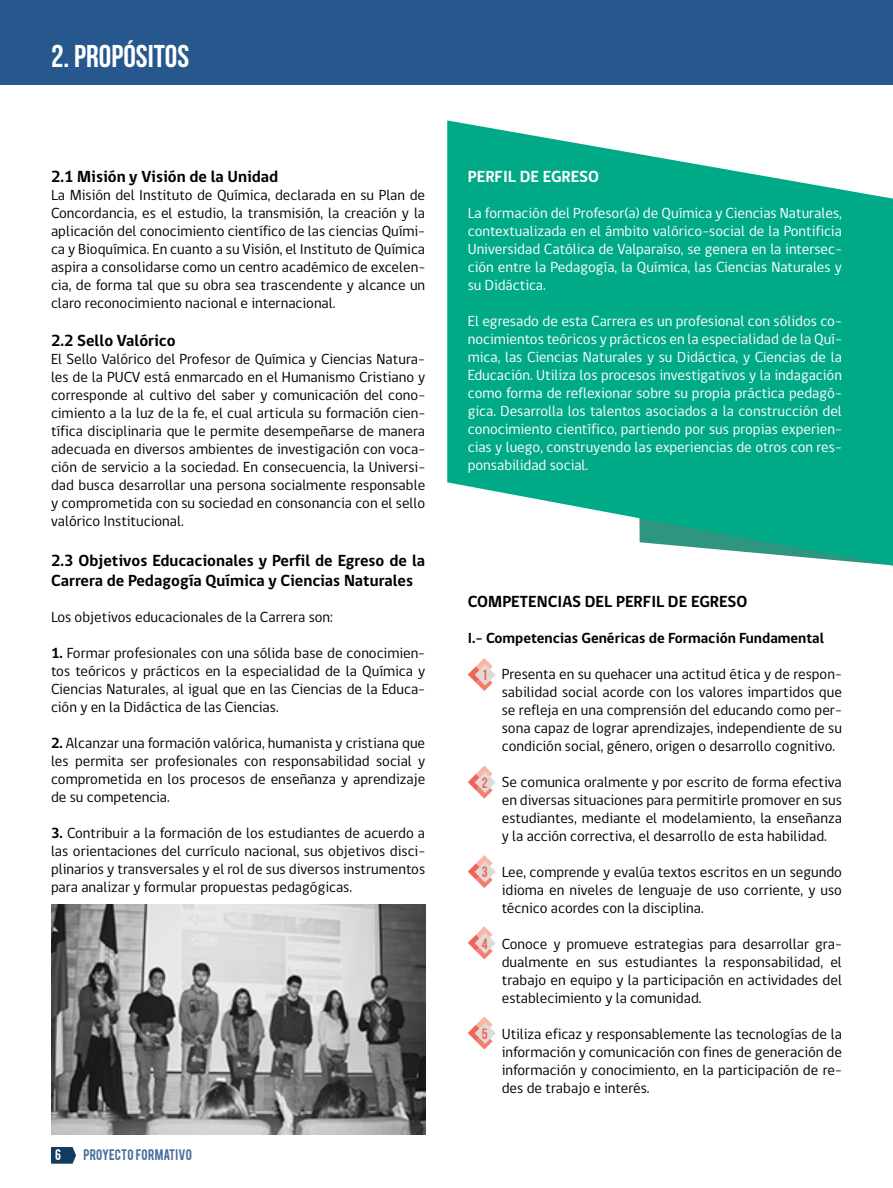
<style>
.page{position:relative;width:893px;height:1188px;background:#fff}
.page>*{position:absolute;margin:0;border:0;box-sizing:border-box;transform-origin:0 0}
.t1{font:700 31.5px "Bebas Neue";color:#fff}
.t2{font:700 16.5px/19.8px "gob CL";color:#000}
.t3{font:700 16.5px "gob CL";color:#fff}
.t4{font:15px/18px "gob CL";color:#000;text-align:justify}
.t5{font:15px/18px "gob CL";color:#fff;text-align:justify}
.t6{font:700 15px "gob CL";color:#000}
.t7{font:700 15px "Bebas Neue";color:#f16459}
.t8{font:12px "Bebas";color:#496e9d}
.t9{font:12px "Bebas";color:#fff}
.s1{font-weight:700}
</style>
<div class="page">
<svg style="left:51px;top:1147px;width:25px;height:17px"></svg>
<div style="left:0;top:0;width:893px;height:85px;background:#26588d"></div>
<svg style="left:447px;top:120px;width:446px;height:446px;fill:#00aa87"></svg>
<img style="left:51px;top:904px;width:374px;height:231px">
<svg style="left:468px;top:658px;width:28px;height:33px"></svg>
<svg style="left:468px;top:766px;width:28px;height:33px"></svg>
<svg style="left:468px;top:855px;width:28px;height:33px"></svg>
<svg style="left:468px;top:926px;width:28px;height:33px"></svg>
<svg style="left:468px;top:1016px;width:28px;height:34px"></svg>
<h1 class="t1" style="left:51px;top:38px;width:140px">2. PROPÓSITOS</h1>
<p class="t2" style="left:51px;top:167px;width:229px">2.1 Misión y Visión de la Unidad</p>
<p class="t4" style="left:51px;top:187px;width:376px">La Misión del Instituto de Química, declarada en su Plan de Concordancia, es el estudio, la transmisión, la creación y la aplicación del conocimiento científico de las ciencias Quími&shy;ca y Bioquímica. En cuanto a su Visión, el Instituto de Química aspira a consolidarse como un centro académico de excelen&shy;cia, de forma tal que su obra sea trascendente y alcance un claro reconocimiento nacional e internacional.</p>
<p class="t2" style="left:51px;top:331px;width:126px">2.2 Sello Valórico</p>
<p class="t4" style="left:51px;top:351px;width:376px">El Sello Valórico del Profesor de Química y Ciencias Natura&shy;les de la PUCV está enmarcado en el Humanismo Cristiano y corresponde al cultivo del saber y comunicación del cono&shy;cimiento a la luz de la fe, el cual articula su formación cien&shy;tífica disciplinaria que le permite desempeñarse de manera adecuada en diversos ambientes de investigación con voca&shy;ción de servicio a la sociedad. En consecuencia, la Universi&shy;dad busca desarrollar una persona socialmente responsable y comprometida con su sociedad en consonancia con el sello valórico Institucional.</p>
<p class="t2" style="left:51px;top:551px;width:376px">2.3 Objetivos Educacionales y Perfil de Egreso de la<br>Carrera de Pedagogía Química y Ciencias Naturales</p>
<p class="t4" style="left:51px;top:608px;width:283px">Los objetivos educacionales de la Carrera son:</p>
<p class="t4" style="left:51px;top:644px;width:376px"><span class="s1">1.</span> Formar profesionales con una sólida base de conocimien&shy;tos teóricos y prácticos en la especialidad de la Química y Ciencias Naturales, al igual que en las Ciencias de la Educa&shy;ción y en la Didáctica de las Ciencias.</p>
<p class="t4" style="left:51px;top:734px;width:376px"><span class="s1">2.</span> Alcanzar una formación valórica, humanista y cristiana que les permita ser profesionales con responsabilidad social y comprometida en los procesos de enseñanza y aprendizaje de su competencia.</p>
<p class="t4" style="left:51px;top:824px;width:376px"><span class="s1">3.</span> Contribuir a la formación de los estudiantes de acuerdo a las orientaciones del currículo nacional, sus objetivos disci&shy;plinarios y transversales y el rol de sus diversos instrumentos para analizar y formular propuestas pedagógicas.</p>
<p class="t9" style="left:55px;top:1146px;width:7px">6</p>
<p class="t8" style="left:83px;top:1146px;width:110px">PROYECTO FORMATIVO</p>
<p class="t3" style="left:468px;top:166px;width:133px">PERFIL DE EGRESO</p>
<p class="t5" style="left:468px;top:205px;width:376px">La formación del Profesor(a) de Química y Ciencias Naturales, contextualizada en el ámbito valórico-social de la Pontificia Universidad Católica de Valparaíso, se genera en la intersec&shy;ción entre la Pedagogía, la Química, las Ciencias Naturales y su Didáctica.</p>
<p class="t5" style="left:468px;top:313px;width:376px">El egresado de esta Carrera es un profesional con sólidos co&shy;nocimientos teóricos y prácticos en la especialidad de la Quí&shy;mica, las Ciencias Naturales y su Didáctica, y Ciencias de la Educación. Utiliza los procesos investigativos y la indagación como forma de reflexionar sobre su propia práctica pedagó&shy;gica. Desarrolla los talentos asociados a la construcción del conocimiento científico, partiendo por sus propias experien&shy;cias y luego, construyendo las experiencias de otros con res&shy;ponsabilidad social.</p>
<p class="t2" style="left:468px;top:592px;width:281px">COMPETENCIAS DEL PERFIL DE EGRESO</p>
<p class="t6" style="left:468px;top:628px;width:358px">I.- Competencias Genéricas de Formación Fundamental</p>
<p class="t4" style="left:502px;top:666px;width:342px">Presenta en su quehacer una actitud ética y de respon&shy;sabilidad social acorde con los valores impartidos que se refleja en una comprensión del educando como per&shy;sona capaz de lograr aprendizajes, independiente de su condición social, género, origen o desarrollo cognitivo.</p>
<p class="t4" style="left:502px;top:774px;width:342px">Se comunica oralmente y por escrito de forma efectiva en diversas situaciones para permitirle promover en sus estudiantes, mediante el modelamiento, la enseñanza y la acción correctiva, el desarrollo de esta habilidad.</p>
<p class="t4" style="left:502px;top:864px;width:342px">Lee, comprende y evalúa textos escritos en un segundo idioma en niveles de lenguaje de uso corriente, y uso técnico acordes con la disciplina.</p>
<p class="t4" style="left:502px;top:936px;width:342px">Conoce y promueve estrategias para desarrollar gra&shy;dualmente en sus estudiantes la responsabilidad, el trabajo en equipo y la participación en actividades del establecimiento y la comunidad.</p>
<p class="t4" style="left:502px;top:1026px;width:342px">Utiliza eficaz y responsablemente las tecnologías de la información y comunicación con fines de generación de información y conocimiento, en la participación de re&shy;des de trabajo e interés.</p>
<p class="t7" style="left:482px;top:667px;width:7px">1</p>
<p class="t7" style="left:482px;top:774px;width:7px">2</p>
<p class="t7" style="left:482px;top:864px;width:7px">3</p>
<p class="t7" style="left:482px;top:935px;width:7px">4</p>
<p class="t7" style="left:482px;top:1025px;width:7px">5</p>
</div>
